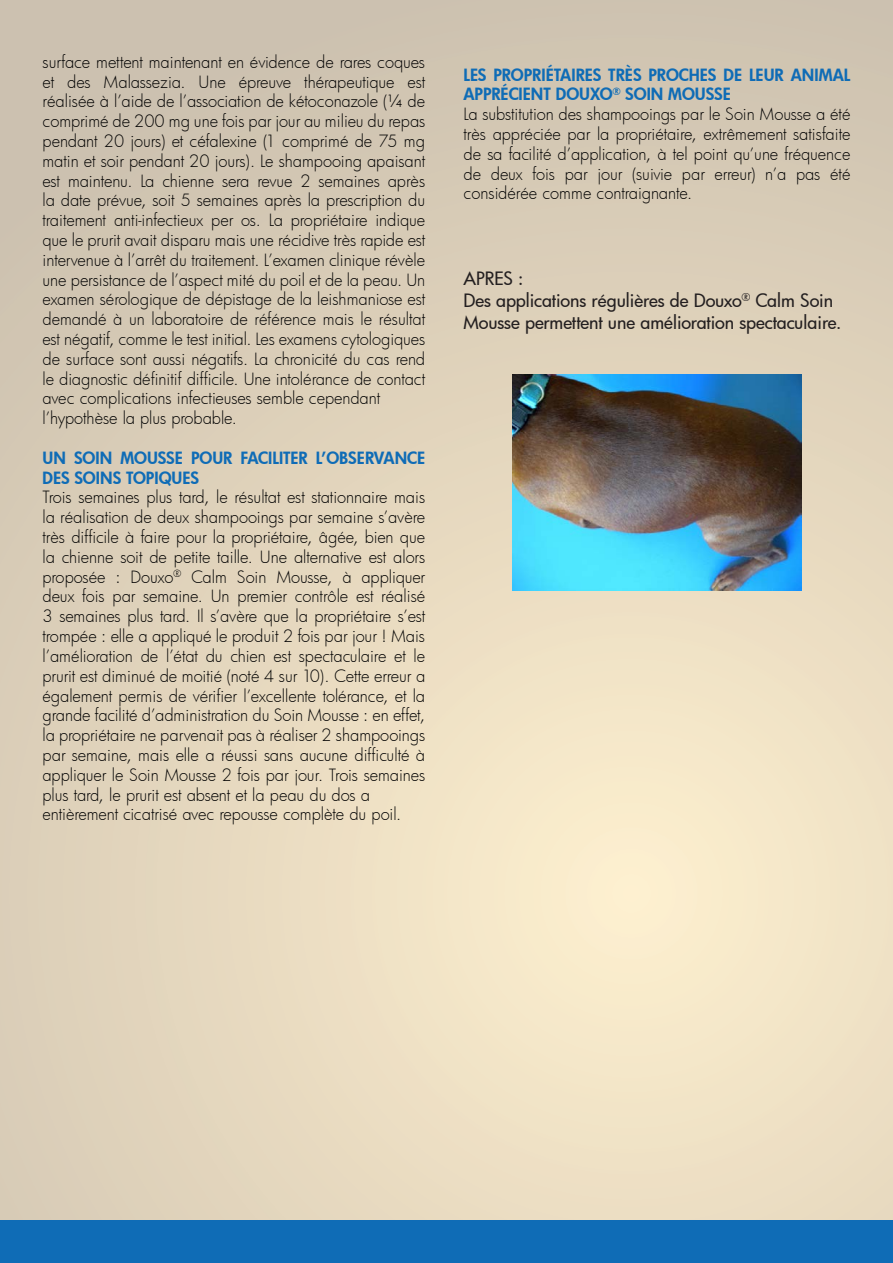
<style>
.page{position:relative;width:893px;height:1263px;background:#fff}
.page>*{position:absolute;margin:0;border:0;box-sizing:border-box;transform-origin:0 0}
.t1{font:18px/21.6px "Futura Md";letter-spacing:-.005em;color:#231f20}
.t2{font:16.5px/19.8px "Futura Lt";letter-spacing:-.005em;color:#000;text-align:justify}
.t3{font:16.5px/19.8px "Futura Hv";color:#0f6cb6}
</style>
<div class="page">
<img style="left:0;top:0;width:893px;height:1220px">
<div style="left:0;top:1220px;width:893px;height:43px;background:#0f6cb6"></div>
<img style="left:513px;top:374px;width:288px;height:216px">
<p class="t2" style="left:43px;top:52px;width:384px">surface mettent maintenant en évidence de rares coques et des Malassezia. Une épreuve thérapeutique est réalisée à l’aide de l’association de kétoconazole (¼ de comprimé de 200 mg une fois par jour au milieu du repas pendant 20 jours) et céfalexine (1 comprimé de 75 mg matin et soir pendant 20 jours). Le shampooing apaisant est maintenu. La chienne sera revue 2 semaines après la date prévue, soit 5 semaines après la prescription du traitement anti-infectieux per os. La propriétaire indique que le prurit avait disparu mais une récidive très rapide est intervenue à l’arrêt du traitement. L’examen clinique révèle une persistance de l’aspect mité du poil et de la peau. Un examen sérologique de dépistage de la leishmaniose est demandé à un laboratoire de référence mais le résultat est négatif, comme le test initial. Les examens cytologiques de surface sont aussi négatifs. La chronicité du cas rend le diagnostic définitif difficile. Une intolérance de contact avec complications infectieuses semble cependant</p>
<p class="t2" style="left:43px;top:408px;width:196px">l’hypothèse la plus probable.</p>
<p class="t3" style="left:43px;top:448px;width:384px">UN SOIN MOUSSE POUR FACILITER L’OBSERVANCE<br>DES SOINS TOPIQUES</p>
<p class="t2" style="left:43px;top:487px;width:384px">Trois semaines plus tard, le résultat est stationnaire mais la réalisation de deux shampooings par semaine s’avère très difficile à faire pour la propriétaire, âgée, bien que la chienne soit de petite taille. Une alternative est alors proposée : Douxo<sup>®</sup> Calm Soin Mousse, à appliquer deux fois par semaine. Un premier contrôle est réalisé 3 semaines plus tard. Il s’avère que la propriétaire s’est trompée : elle a appliqué le produit 2 fois par jour ! Mais</p>
<p class="t2" style="left:43px;top:646px;width:384px">l’amélioration de l’état du chien est spectaculaire et le prurit est diminué de moitié (noté 4 sur 10). Cette erreur a également permis de vérifier l’excellente tolérance, et la grande facilité d’administration du Soin Mousse : en effet,</p>
<p class="t2" style="left:43px;top:725px;width:384px">la propriétaire ne parvenait pas à réaliser 2 shampooings par semaine, mais elle a réussi sans aucune difficulté à appliquer le Soin Mousse 2 fois par jour. Trois semaines plus tard, le prurit est absent et la peau du dos a</p>
<p class="t2" style="left:43px;top:804px;width:360px">entièrement cicatrisé avec repousse complète du poil.</p>
<p class="t3" style="left:463px;top:64px;width:388px">LES PROPRIÉTAIRES TRÈS PROCHES DE LEUR ANIMAL<br>APPRÉCIENT DOUXO<sup>®</sup> SOIN MOUSSE</p>
<p class="t2" style="left:463px;top:104px;width:388px">La substitution des shampooings par le Soin Mousse a été très appréciée par la propriétaire, extrêmement satisfaite de sa facilité d’application, à tel point qu’une fréquence de deux fois par jour (suivie par erreur) n’a pas été considérée comme contraignante.</p>
<p class="t1" style="left:463px;top:268px;width:61px">APRES :</p>
<p class="t1" style="left:463px;top:289px;width:379px">Des applications régulières de Douxo<sup>®</sup> Calm Soin<br>Mousse permettent une amélioration spectaculaire.</p>
</div>
